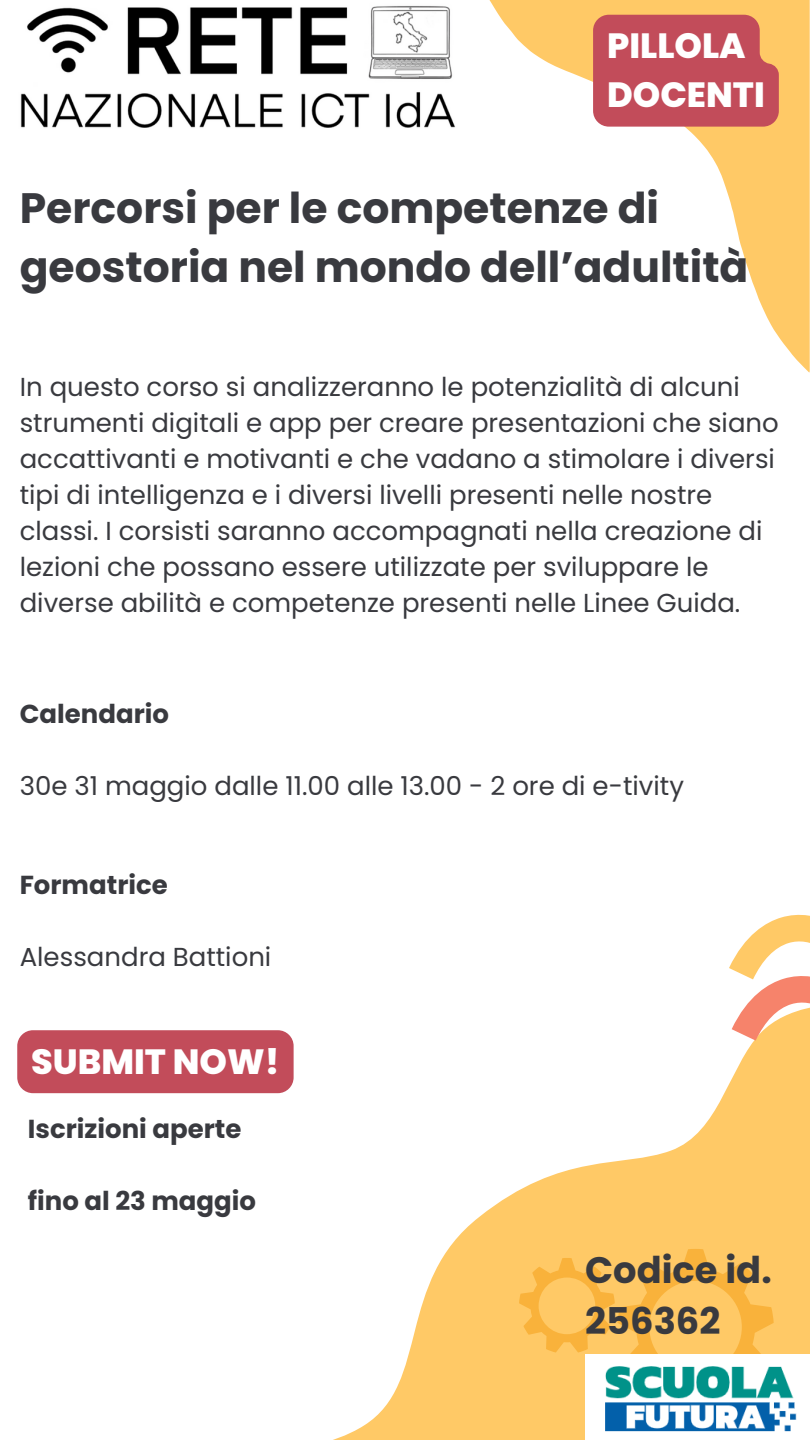
<style>
.page{position:relative;width:810px;height:1440px;background:#fff}
.page>*{position:absolute;margin:0;border:0;box-sizing:border-box;transform-origin:0 0}
.t1{font:700 42.5px/59.2px "Poppins";color:#393a3f}
.t2{font:700 36.9px/51px "Poppins";color:#393a3f}
.t3{font:800 35px/48.9px "Poppins";color:#fff}
.t4{font:26px/36px "Poppins";color:#393a3f}
.t5{font:700 26px "Poppins";color:#393a3f}
</style>
<div class="page">
<svg style="left:180px;top:1030px;width:630px;height:410px"></svg>
<svg style="left:489px;top:0;width:321px;height:373px"></svg>
<svg style="left:729px;top:914px;width:81px;height:127px"></svg>
<svg style="left:519px;top:1249px;width:291px;height:191px;background:#fdc35c"></svg>
<img style="left:20px;top:6px;width:435px;height:122px">
<img style="left:585px;top:1354px;width:225px;height:86px">
<div style="left:17px;top:1030px;width:277px;height:63px;background:#c24c5a;border-radius:16px"></div>
<svg style="left:593px;top:15px;width:186px;height:112px;background:#c5535b"></svg>
<p class="t3" style="left:607px;top:22px;width:159px">PILLOLA<br>DOCENTI</p>
<h2 class="t1" style="left:20px;top:179px;width:730px">Percorsi per le competenze di geostoria nel mondo dell’adultità</h2>
<p class="t4" style="left:20px;top:369px;width:761px">In questo corso si analizzeranno le potenzialità di alcuni strumenti digitali e app per creare presentazioni che siano accattivanti e motivanti e che vadano a stimolare i diversi tipi di intelligenza e i diversi livelli presenti nelle nostre classi. I corsisti saranno accompagnati nella creazione di lezioni che possano essere utilizzate per sviluppare le diverse abilità e competenze presenti nelle Linee Guida.</p>
<p class="t5" style="left:20px;top:696px;width:151px">Calendario</p>
<h4 class="t4" style="left:20px;top:768px;width:666px">30e 31 maggio dalle 11.00 alle 13.00 - 2 ore di e-tivity</h4>
<p class="t5" style="left:20px;top:866px;width:150px">Formatrice</p>
<p class="t4" style="left:20px;top:939px;width:253px">Alessandra Battioni</p>
<h4 class="t3" style="left:31px;top:1037px;width:250px">SUBMIT NOW!</h4>
<p class="t5" style="left:28px;top:1111px;width:215px">Iscrizioni aperte</p>
<p class="t5" style="left:28px;top:1183px;width:230px">fino al 23 maggio</p>
<h1 class="t2" style="left:585px;top:1244px;width:188px">Codice id.<br>256362</h1>
</div>
